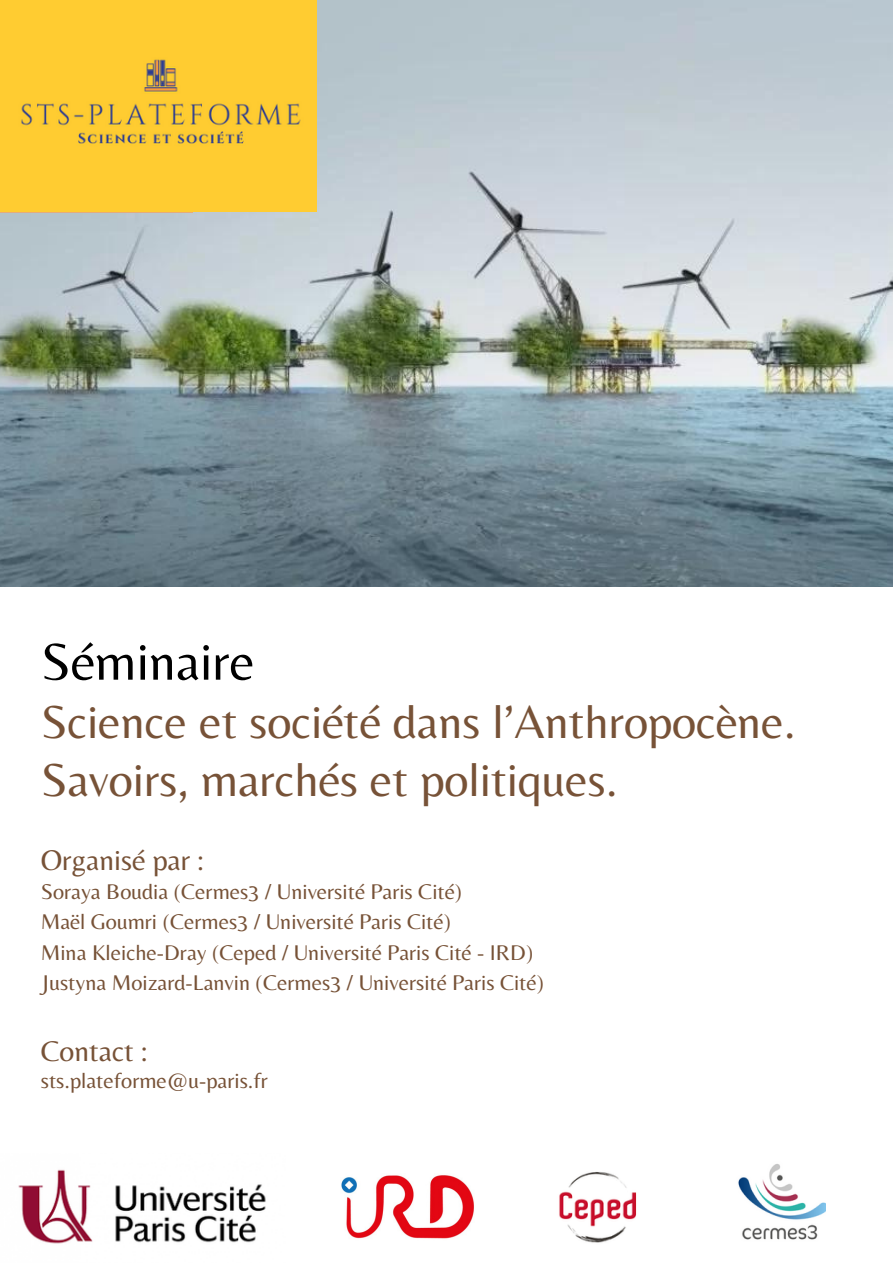
<style>
.page{position:relative;width:893px;height:1264px;background:#fff}
.page>*{position:absolute;margin:0;border:0;box-sizing:border-box;transform-origin:0 0}
.t1{font:53.85px "Belleza";color:#000}
.t2{font:48.15px/57.3px "Belleza";color:#775237}
.t3{font:29.7px "Belleza";color:#775237}
.t4{font:22.2px/30.3px "Belleza";color:#775237}
</style>
<div class="page">
<img style="left:0;top:0;width:892px;height:587px">
<img style="left:341px;top:1175px;width:133px;height:64px">
<img style="left:559px;top:1172px;width:78px;height:71px">
<img style="left:738px;top:1164px;width:87px;height:76px">
<div style="left:0;top:0;width:316px;height:211px;background:#ffcc31"></div>
<img style="left:18px;top:1169px;width:248px;height:75px">
<h1 class="t1" style="left:41px;top:629px;width:215px">Séminaire</h1>
<h2 class="t2" style="left:41px;top:692px;width:756px">Science et société dans l’Anthropocène.<br>Savoirs, marchés et politiques.</h2>
<h3 class="t3" style="left:41px;top:842px;width:164px">Organisé par :</h3>
<p class="t4" style="left:41px;top:876px;width:504px">Soraya Boudia (Cermes3 / Université Paris Cité)<br>Maël Goumri (Cermes3 / Université Paris Cité)<br>Mina Kleiche-Dray (Ceped / Université Paris Cité - IRD)<br>Justyna Moizard-Lanvin (Cermes3 / Université Paris Cité)</p>
<h3 class="t3" style="left:41px;top:1033px;width:108px">Contact :</h3>
<p class="t4" style="left:41px;top:1064px;width:228px">sts.plateforme@u-paris.fr</p>
</div>
